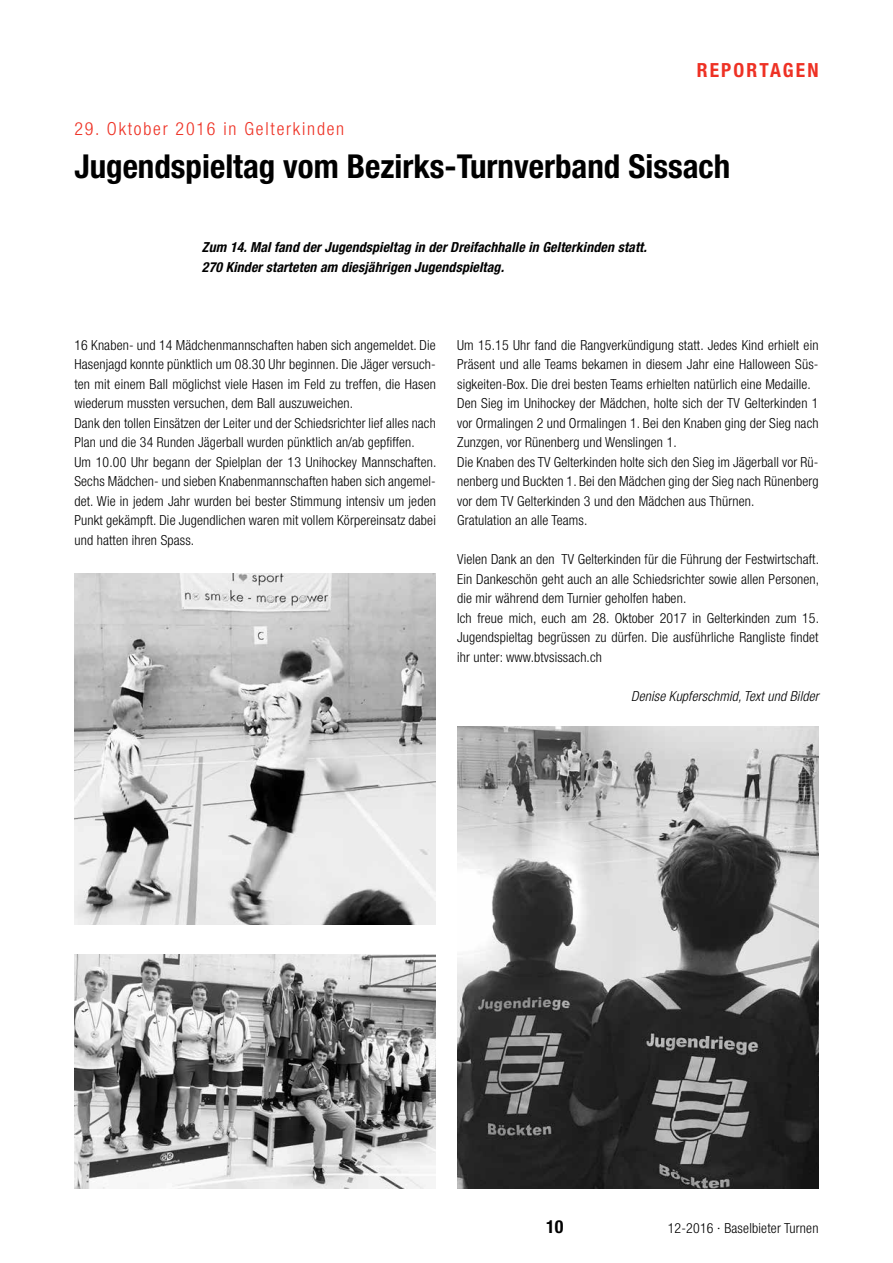
<style>
.page{position:relative;width:893px;height:1263px;background:#fff}
.page>*{position:absolute;margin:0;border:0;box-sizing:border-box;transform-origin:0 0}
.t1{font:700 condensed 33px "Helvetica Neue LT Std";color:#000}
.t2{font:700 condensed 19.5px "Helvetica Neue LT Std";letter-spacing:.11em;color:#ee3124}
.t3{font:300 condensed 18px "Helvetica Neue LT Std";letter-spacing:.1em;color:#ee3124}
.t4{font:700 condensed 18px "Helvetica Neue LT Std";color:#000}
.t5{font:300 condensed 13.8px/19.5px "Helvetica Neue LT Std";letter-spacing:.01em;color:#000}
.t6{font:italic 700 condensed 13.8px/19.5px "Helvetica Neue LT Std";letter-spacing:.01em;color:#000}
.t7{font:italic 300 condensed 13.8px "Helvetica Neue LT Std";letter-spacing:.01em;color:#000}
</style>
<div class="page">
<img style="left:457px;top:727px;width:362px;height:461px">
<img style="left:74px;top:574px;width:362px;height:351px">
<img style="left:74px;top:954px;width:362px;height:234px">
<h2 class="t2" style="left:697px;top:58px;width:123px">Reportagen</h2>
<h3 class="t3" style="left:74px;top:118px;width:271px">29. Oktober 2016 in Gelterkinden</h3>
<h1 class="t1" style="left:74px;top:147px;width:657px">Jugendspieltag vom Bezirks-Turnverband Sissach</h1>
<p class="t6" style="left:202px;top:238px;width:446px">Zum 14. Mal fand der Jugendspieltag in der Dreifachhalle in Gelterkinden statt.<br>270 Kinder starteten am diesjährigen Jugendspieltag.</p>
<p class="t5" style="left:74px;top:335px;width:363px">16 Knaben- und 14 Mädchenmannschaften haben sich angemeldet. Die Hasenjagd konnte pünktlich um 08.30 Uhr beginnen. Die Jäger versuch&shy;ten mit einem Ball möglichst viele Hasen im Feld zu treffen, die Hasen wiederum mussten versuchen, dem Ball auszuweichen.<br>Dank den tollen Einsätzen der Leiter und der Schiedsrichter lief alles nach Plan und die 34 Runden Jägerball wurden pünktlich an/ab gepfiffen.<br>Um 10.00 Uhr begann der Spielplan der 13 Unihockey Mannschaften.<br>Sechs Mädchen- und sieben Knabenmannschaften haben sich angemel&shy;det. Wie in jedem Jahr wurden bei bester Stimmung intensiv um jeden Punkt gekämpft. Die Jugendlichen waren mit vollem Körpereinsatz dabei und hatten ihren Spass.</p>
<p class="t5" style="left:457px;top:335px;width:363px">Um 15.15 Uhr fand die Rangverkündigung statt. Jedes Kind erhielt ein Präsent und alle Teams bekamen in diesem Jahr eine Halloween Süs&shy;sigkeiten-Box. Die drei besten Teams erhielten natürlich eine Medaille.<br>Den Sieg im Unihockey der Mädchen, holte sich der TV Gelterkinden 1 vor Ormalingen 2 und Ormalingen 1. Bei den Knaben ging der Sieg nach Zunzgen, vor Rünenberg und Wenslingen 1.<br>Die Knaben des TV Gelterkinden holte sich den Sieg im Jägerball vor Rü&shy;nenberg und Buckten 1. Bei den Mädchen ging der Sieg nach Rünenberg vor dem TV Gelterkinden 3 und den Mädchen aus Thürnen.<br>Gratulation an alle Teams.</p>
<p class="t5" style="left:457px;top:549px;width:363px">Vielen Dank an den TV Gelterkinden für die Führung der Festwirtschaft.<br>Ein Dankeschön geht auch an alle Schiedsrichter sowie allen Personen, die mir während dem Turnier geholfen haben.<br>Ich freue mich, euch am 28. Oktober 2017 in Gelterkinden zum 15.<br>Jugendspieltag begrüssen zu dürfen. Die ausführliche Rangliste findet ihr unter: www.btvsissach.ch</p>
<p class="t7" style="left:631px;top:688px;width:189px">Denise Kupferschmid, Text und Bilder</p>
<h3 class="t4" style="left:546px;top:1216px;width:19px">10</h3>
<p class="t5" style="left:668px;top:1218px;width:152px">12-2016 · Baselbieter Turnen</p>
</div>
